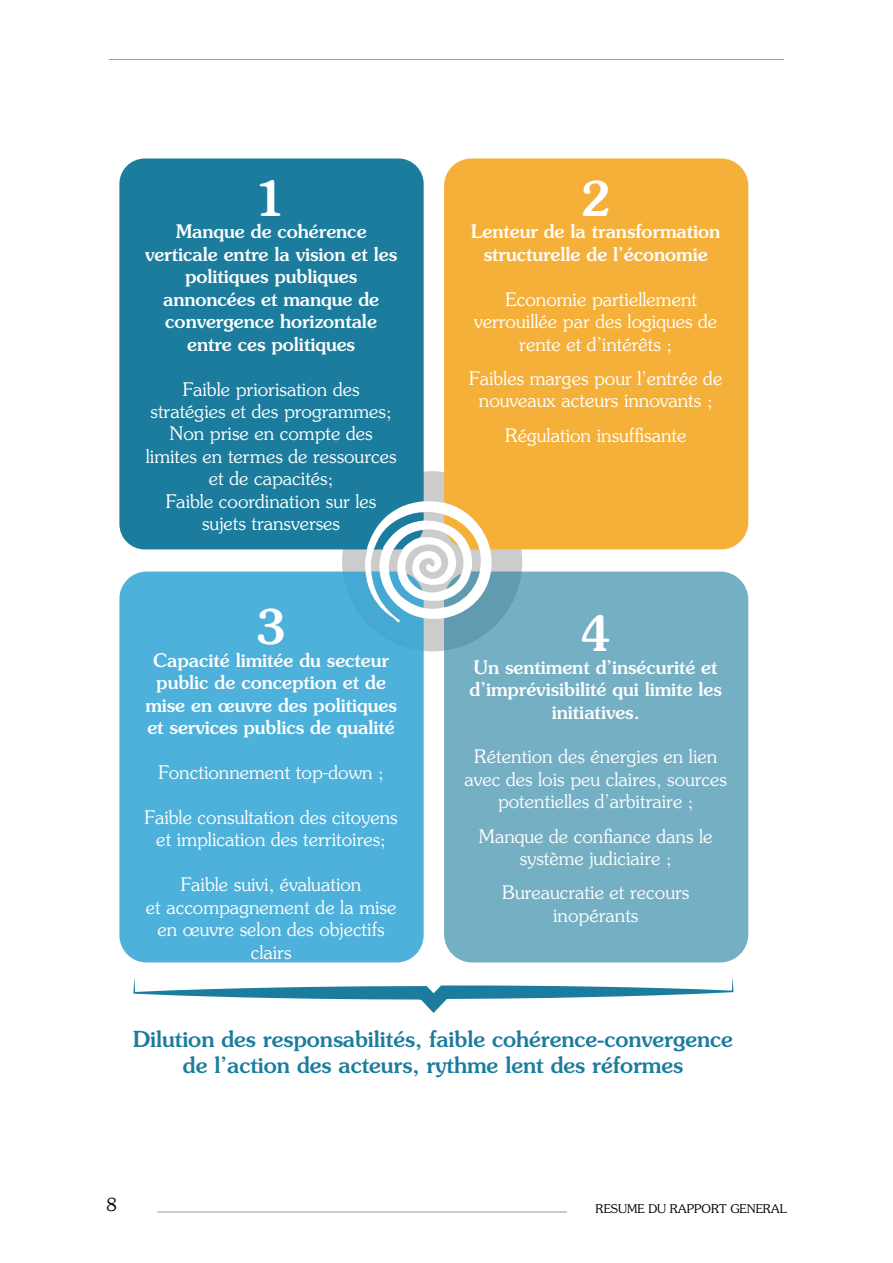
<style>
.page{position:relative;width:893px;height:1263px;background:#fff}
.page>*{position:absolute;margin:0;border:0;box-sizing:border-box;transform-origin:0 0}
.t1{font:500 47.55px "Souvenir";color:#fff}
.t2{font:500 22.05px/26.5px "Souvenir";color:#1b7c9e;text-align:center}
.t3{font:300 18.75px/22.5px "Souvenir Std";color:#fff;text-align:center}
.t4{font:500 18.75px/22.5px "Souvenir";color:#fff;text-align:center}
.t5{font:300 18px "Souvenir Std";color:#000}
.t6{font:300 12px "Souvenir Std";color:#000}
</style>
<div class="page">
<hr style="left:109px;top:59px;width:675px;height:1px;background:#999898">
<hr style="left:157px;top:1212px;width:410px;height:1px;background:#999898">
<div style="left:342px;top:471px;width:180px;height:180px;background:#ccc;border-radius:50%"></div>
<div style="left:119px;top:158px;width:305px;height:391px;background:#1b7c9e;border-radius:25px"></div>
<div style="left:119px;top:571px;width:305px;height:391px;background:#4db1db;border-radius:27px"></div>
<div style="left:444px;top:158px;width:304px;height:391px;background:#f5b03a;border-radius:27px"></div>
<div style="left:444px;top:571px;width:304px;height:391px;background:#74afc4;border-radius:28px"></div>
<svg style="left:133px;top:977px;width:600px;height:36px"></svg>
<svg style="left:365px;top:501px;width:127px;height:121px"></svg>
<h1 class="t1" style="left:256px;top:170px;width:32px">1</h1>
<p class="t4" style="left:145px;top:220px;width:254px">Manque de cohérence verticale entre la vision et les politiques publiques annoncées et manque de convergence horizontale entre ces politiques</p>
<p class="t3" style="left:146px;top:378px;width:252px">Faible priorisation des stratégies et des programmes;<br>Non prise en compte des limites en termes de ressources et de capacités;<br>Faible coordination sur les sujets transverses</p>
<h1 class="t1" style="left:256px;top:598px;width:32px">3</h1>
<p class="t4" style="left:145px;top:648px;width:253px">Capacité limitée du secteur public de conception et de mise en œuvre des politiques et services publics de qualité</p>
<p class="t3" style="left:158px;top:761px;width:227px">Fonctionnement top-down ;</p>
<p class="t3" style="left:145px;top:806px;width:255px">Faible consultation des citoyens et implication des territoires;</p>
<p class="t3" style="left:146px;top:873px;width:252px">Faible suivi, évaluation<br>et accompagnement de la mise en œuvre selon des objectifs clairs</p>
<h1 class="t1" style="left:581px;top:170px;width:32px">2</h1>
<p class="t4" style="left:471px;top:220px;width:251px">Lenteur de la transformation structurelle de l’économie</p>
<p class="t3" style="left:474px;top:288px;width:245px">Economie partiellement verrouillée par des logiques de rente et d’intérêts ;</p>
<p class="t3" style="left:469px;top:367px;width:255px">Faibles marges pour l’entrée de nouveaux acteurs innovants ;</p>
<p class="t3" style="left:505px;top:424px;width:183px">Régulation insuffisante</p>
<h1 class="t1" style="left:581px;top:605px;width:32px">4</h1>
<p class="t4" style="left:470px;top:655px;width:254px">Un sentiment d’insécurité et d’imprévisibilité qui limite les initiatives.</p>
<p class="t3" style="left:465px;top:745px;width:264px">Rétention des énergies en lien avec des lois peu claires, sources potentielles d’arbitraire ;</p>
<p class="t3" style="left:479px;top:825px;width:235px">Manque de confiance dans le système judiciaire ;</p>
<p class="t3" style="left:502px;top:881px;width:188px">Bureaucratie et recours inopérants</p>
<p class="t2" style="left:133px;top:1025px;width:601px">Dilution des responsabilités, faible cohérence-convergence de l’action des acteurs, rythme lent des réformes</p>
<p class="t5" style="left:106px;top:1194px;width:12px">8</p>
<p class="t6" style="left:595px;top:1201px;width:193px">RESUME DU RAPPORT GENERAL</p>
</div>
